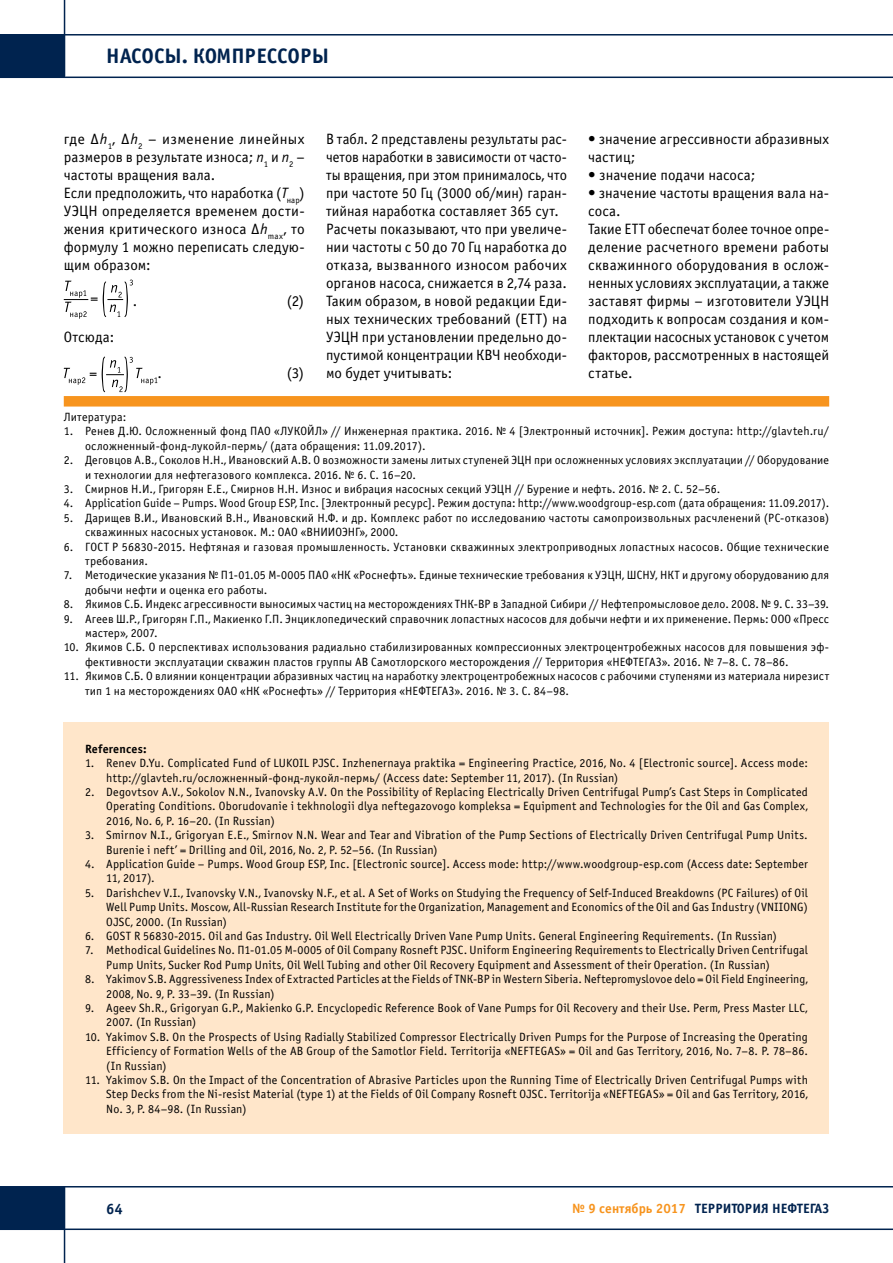
<style>
.page{position:relative;width:893px;height:1263px;background:#fff}
.page>*{position:absolute;margin:0;border:0;box-sizing:border-box;transform-origin:0 0}
.t1{font:700 21px "Officina Sans C";color:#00234f}
.t2{font:15px/18px "Officina Sans C";letter-spacing:.005em;color:#000}
.t3{font:700 15px "Officina Sans C";color:#00234f}
.t4{font:700 13.5px "Officina Sans C";color:#00234f}
.t5{font:12px/14.4px "Officina Sans C";letter-spacing:.015em;color:#000}
.t6{font:700 12px "Officina Sans C";letter-spacing:.015em;color:#000}
.s1{font-style:italic}
.s2{color:#f7941e}
</style>
<div class="page">
<hr style="left:0;top:77px;width:893px;height:1px;background:#00234f">
<hr style="left:64px;top:0;width:1px;height:77px;background:#00234f">
<hr style="left:0;top:34px;width:893px;height:2px;background:#00234f">
<div style="left:0;top:35px;width:64px;height:42px;background:#00234f"></div>
<hr style="left:0;top:1186px;width:893px;height:1px;background:#00234f">
<hr style="left:64px;top:1186px;width:1px;height:77px;background:#00234f">
<hr style="left:0;top:1228px;width:893px;height:2px;background:#00234f">
<div style="left:0;top:1187px;width:64px;height:42px;background:#00234f"></div>
<svg style="left:64px;top:280px;width:69px;height:39px"></svg>
<svg style="left:64px;top:357px;width:93px;height:35px"></svg>
<div style="left:64px;top:396px;width:765px;height:11px;background:#f7941e"></div>
<div style="left:64px;top:723px;width:765px;height:411px;background:#ffe6ca"></div>
<h1 class="t1" style="left:106px;top:44px;width:224px">НАСОСЫ. КОМПРЕССОРЫ</h1>
<p class="t2" style="left:64px;top:130px;width:242px">где ∆<span class="s1">h</span><sub>1</sub>, ∆<span class="s1">h</span><sub>2</sub> – изменение линейных размеров в результате износа; <span class="s1">n</span><sub>1</sub> и <span class="s1">n</span><sub>2</sub> – частоты вращения вала.<br>Если предположить, что наработка (<span class="s1">Т</span><sub>нар</sub>)<br>УЭЦН определяется временем дости&shy;жения критического износа Δ<span class="s1">h</span><sub>max</sub>, то формулу 1 можно переписать следую&shy;щим образом:</p>
<p class="t2" style="left:133px;top:292px;width:6px">.</p>
<p class="t2" style="left:287px;top:292px;width:19px">(2)</p>
<p class="t2" style="left:64px;top:328px;width:52px">Отсюда:</p>
<p class="t2" style="left:157px;top:364px;width:6px">.</p>
<p class="t2" style="left:287px;top:364px;width:19px">(3)</p>
<p class="t2" style="left:326px;top:130px;width:242px">В табл. 2 представлены результаты рас&shy;четов наработки в зависимости от часто&shy;ты вращения, при этом принималось, что при частоте 50 Гц (3000 об/мин) гаран&shy;тийная наработка составляет 365 сут.<br>Расчеты показывают, что при увеличе&shy;нии частоты с 50 до 70 Гц наработка до отказа, вызванного износом рабочих органов насоса, снижается в 2,74 раза.<br>Таким образом, в новой редакции Еди&shy;ных технических требований (ЕТТ) на УЭЦН при установлении предельно до&shy;пустимой концентрации КВЧ необходи&shy;мо будет учитывать:</p>
<p class="t2" style="left:588px;top:130px;width:242px">• значение агрессивности абразивных частиц;</p>
<p class="t2" style="left:588px;top:166px;width:169px">• значение подачи насоса;</p>
<p class="t2" style="left:588px;top:184px;width:242px">• значение частоты вращения вала на&shy;соса.<br>Такие ЕТТ обеспечат более точное опре&shy;деление расчетного времени работы скважинного оборудования в ослож&shy;ненных условиях эксплуатации, а также заставят фирмы – изготовители УЭЦН подходить к вопросам создания и ком&shy;плектации насосных установок с учетом факторов, рассмотренных в настоящей статье.</p>
<p class="t5" style="left:64px;top:410px;width:64px">Литература:</p>
<p class="t5" style="left:85px;top:424px;width:746px;text-indent:-21px">1. Ренев Д.Ю. Осложненный фонд ПАО «ЛУКОЙЛ» // Инженерная практика. 2016. № 4 [Электронный источник]. Режим доступа: http://glavteh.ru/ осложненный-фонд-лукойл-пермь/ (дата обращения: 11.09.2017).</p>
<p class="t5" style="left:85px;top:453px;width:746px;text-indent:-21px">2. Деговцов А.В., Соколов Н.Н., Ивановский А.В. О возможности замены литых ступеней ЭЦН при осложненных условиях эксплуатации // Оборудование и технологии для нефтегазового комплекса. 2016. № 6. С. 16–20.</p>
<p class="t5" style="left:64px;top:482px;width:658px">3. Смирнов Н.И., Григорян Е.Е., Смирнов Н.Н. Износ и вибрация насосных секций УЭЦН // Бурение и нефть. 2016. № 2. С. 52–56.</p>
<p class="t5" style="left:64px;top:496px;width:767px">4. Application Guide – Pumps. Wood Group ESP, Inc. [Электронный ресурс]. Режим доступа: http://www.woodgroup-esp.com (дата обращения: 11.09.2017).</p>
<p class="t5" style="left:85px;top:511px;width:746px;text-indent:-21px">5. Дарищев В.И., Ивановский В.Н., Ивановский Н.Ф. и др. Комплекс работ по исследованию частоты самопроизвольных расчленений (РС-отказов) скважинных насосных установок. М.: ОАО «ВНИИОЭНГ», 2000.</p>
<p class="t5" style="left:85px;top:540px;width:746px;text-indent:-21px">6. ГОСТ Р 56830-2015. Нефтяная и газовая промышленность. Установки скважинных электроприводных лопастных насосов. Общие технические требования.</p>
<p class="t5" style="left:85px;top:568px;width:746px;text-indent:-21px">7. Методические указания № П1-01.05 М-0005 ПАО «НК «Роснефть». Единые технические требования к УЭЦН, ШСНУ, НКТ и другому оборудованию для добычи нефти и оценка его работы.</p>
<p class="t5" style="left:64px;top:597px;width:767px">8. Якимов С.Б. Индекс агрессивности выносимых частиц на месторождениях ТНК-ВР в Западной Сибири // Нефтепромысловое дело. 2008. № 9. С. 33–39.</p>
<p class="t5" style="left:85px;top:612px;width:746px;text-indent:-21px">9. Агеев Ш.Р., Григорян Г.П., Макиенко Г.П. Энциклопедический справочник лопастных насосов для добычи нефти и их применение. Пермь: ООО «Пресс мастер», 2007.</p>
<p class="t5" style="left:85px;top:640px;width:746px;text-indent:-21px">10. Якимов С.Б. О перспективах использования радиально стабилизированных компрессионных электроцентробежных насосов для повышения эф&shy;фективности эксплуатации скважин пластов группы АВ Самотлорского месторождения // Территория «НЕФТЕГАЗ». 2016. № 7–8. С. 78–86.</p>
<p class="t5" style="left:85px;top:669px;width:746px;text-indent:-21px">11. Якимов С.Б. О влиянии концентрации абразивных частиц на наработку электроцентробежных насосов с рабочими ступенями из материала нирезист тип 1 на месторождениях ОАО «НК «Роснефть» // Территория «НЕФТЕГАЗ». 2016. № 3. С. 84–98.</p>
<p class="t6" style="left:85px;top:742px;width:63px">References:</p>
<p class="t5" style="left:106px;top:756px;width:703px;text-indent:-21px">1. Renev D.Yu. Complicated Fund of LUKOIL PJSC. Inzhenernaya praktika = Engineering Practice, 2016, No. 4 [Electronic source]. Access mode: http://glavteh.ru/осложненный-фонд-лукойл-пермь/ (Access date: September 11, 2017). (In Russian)</p>
<p class="t5" style="left:106px;top:785px;width:703px;text-align:justify;text-indent:-21px">2. Degovtsov A.V., Sokolov N.N., Ivanovsky A.V. On the Possibility of Replacing Electrically Driven Centrifugal Pump’s Cast Steps in Complicated Operating Conditions. Oborudovanie i tekhnologii dlya neftegazovogo kompleksa = Equipment and Technologies for the Oil and Gas Complex, 2016, No. 6, P. 16–20. (In Russian)</p>
<p class="t5" style="left:106px;top:828px;width:703px;text-indent:-21px">3. Smirnov N.I., Grigoryan E.E., Smirnov N.N. Wear and Tear and Vibration of the Pump Sections of Electrically Driven Centrifugal Pump Units.<br>Burenie i neft’ = Drilling and Oil, 2016, No. 2, P. 52–56. (In Russian)</p>
<p class="t5" style="left:106px;top:857px;width:703px;text-indent:-21px">4. Application Guide – Pumps. Wood Group ESP, Inc. [Electronic source]. Access mode: http://www.woodgroup-esp.com (Access date: September<br>11, 2017).</p>
<p class="t5" style="left:106px;top:886px;width:703px;text-align:justify;text-indent:-21px">5. Darishchev V.I., Ivanovsky V.N., Ivanovsky N.F., et al. A Set of Works on Studying the Frequency of Self-Induced Breakdowns (PC Failures) of Oil Well Pump Units. Moscow, All-Russian Research Institute for the Organization, Management and Economics of the Oil and Gas Industry (VNIIONG)<br>OJSC, 2000. (In Russian)</p>
<p class="t5" style="left:85px;top:929px;width:693px">6. GOST R 56830-2015. Oil and Gas Industry. Oil Well Electrically Driven Vane Pump Units. General Engineering Requirements. (In Russian)</p>
<p class="t5" style="left:106px;top:943px;width:703px;text-indent:-21px">7. Methodical Guidelines No. П1-01.05 М-0005 of Oil Company Rosneft PJSC. Uniform Engineering Requirements to Electrically Driven Centrifugal<br>Pump Units, Sucker Rod Pump Units, Oil Well Tubing and other Oil Recovery Equipment and Assessment of their Operation. (In Russian)</p>
<p class="t5" style="left:106px;top:972px;width:703px;text-indent:-21px">8. Yakimov S.B. Aggressiveness Index of Extracted Particles at the Fields of ТNК-ВР in Western Siberia. Neftepromyslovoe delo = Oil Field Engineering,<br>2008, No. 9, P. 33–39. (In Russian)</p>
<p class="t5" style="left:106px;top:1001px;width:703px;text-indent:-21px">9. Ageev Sh.R., Grigoryan G.P., Makienko G.P. Encyclopedic Reference Book of Vane Pumps for Oil Recovery and their Use. Perm, Press Master LLC,<br>2007. (In Russian)</p>
<p class="t5" style="left:106px;top:1030px;width:703px;text-align:justify;text-indent:-21px">10. Yakimov S.B. On the Prospects of Using Radially Stabilized Compressor Electrically Driven Pumps for the Purpose of Increasing the Operating Efficiency of Formation Wells of the AB Group of the Samotlor Field. Territorija «NEFTEGAS» = Oil and Gas Territory, 2016, No. 7–8. P. 78–86. (In Russian)</p>
<p class="t5" style="left:106px;top:1073px;width:703px;text-align:justify;text-indent:-21px">11. Yakimov S.B. On the Impact of the Concentration of Abrasive Particles upon the Running Time of Electrically Driven Centrifugal Pumps with Step Decks from the Ni-resist Material (type 1) at the Fields of Oil Company Rosneft OJSC. Territorija «NEFTEGAS» = Oil and Gas Territory, 2016, No. 3, P. 84–98. (In Russian)</p>
<p class="t3" style="left:106px;top:1200px;width:18px">64</p>
<p class="t4" style="left:572px;top:1201px;width:258px"><span class="s2">№ 9 сентябрь 2017</span> ТЕРРИТОРИЯ НЕФТЕГАЗ</p>
</div>
